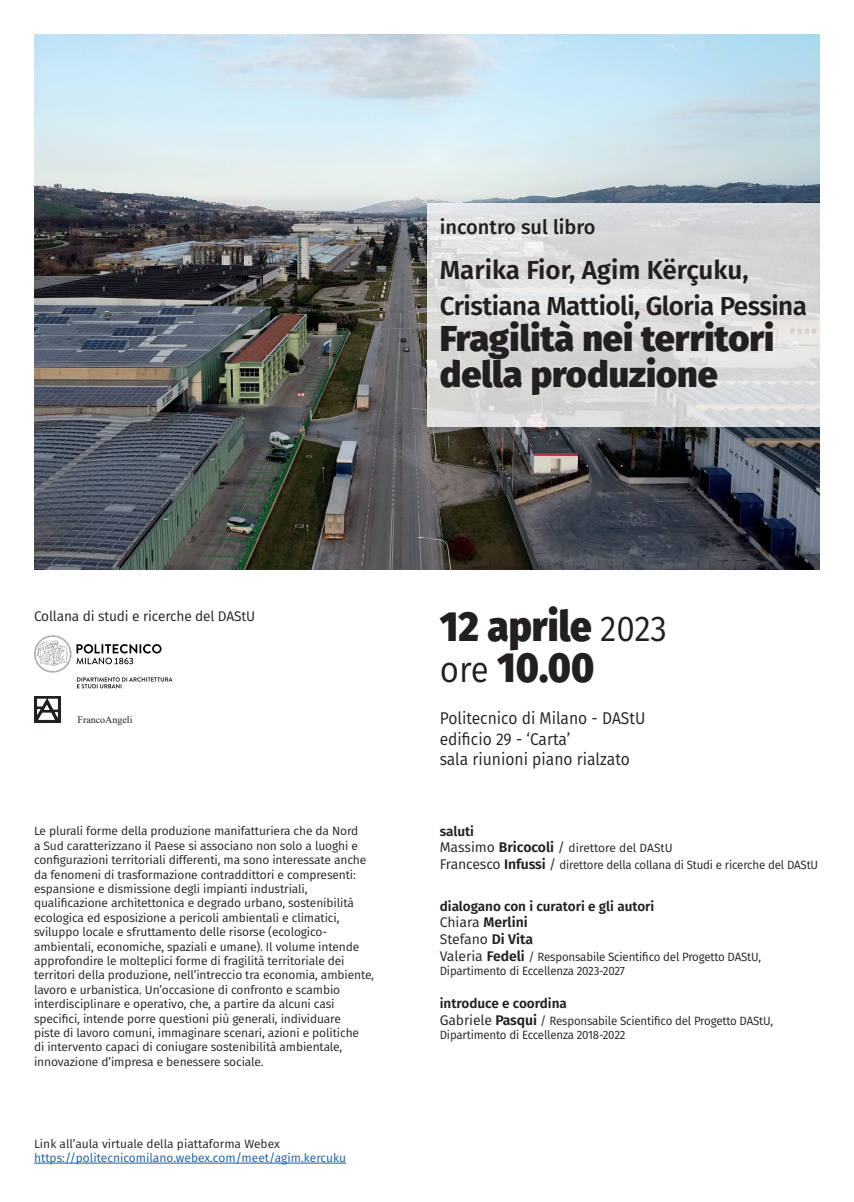
<style>
.page{position:relative;width:854px;height:1202px;background:#fff}
.page>*{position:absolute;margin:0;border:0;box-sizing:border-box;transform-origin:0 0}
.t1{font:800 42px/41px "Fira Sans";color:#231f20;scale:.92 1}
.t2{font:800 36px/36px "Fira Sans";color:#231f20}
.t3{font:600 26px/36px "Fira Sans";letter-spacing:-.02em;color:#231f20}
.t4{font:500 20px "Fira Sans";color:#231f20}
.t5{font:17px/20.4px "Fira Sans";color:#231f20;scale:.92 1}
.t6{font:14px/16.8px "Fira Sans";letter-spacing:-.01em;color:#231f20}
.t7{font:600 13.5px "Fira Sans";color:#231f20}
.t8{font:12px/14.4px "Fira Sans";letter-spacing:-.01em;color:#231f20}
.t9{font:12px "Fira Sans";color:#175d9e}
.t10{font:10px "Times New Roman";color:#231f20}
.s1{font-weight:400;font-size:36px}
.s2{font-size:14px}
.s3{font-weight:600;font-size:14px}
.s4{font-size:13.5px}
.s5{font-weight:600}
</style>
<div class="page">
<img style="left:34px;top:34px;width:785px;height:536px">
<svg style="left:427px;top:203px;width:392px;height:224px;background:#dbdbdb"></svg>
<hr style="left:34px;top:1163px;width:312px;height:1px;background:#175d9e">
<svg style="left:34px;top:635px;width:138px;height:53px"></svg>
<img style="left:34px;top:696px;width:27px;height:27px">
<h3 class="t4" style="left:439px;top:211px;width:157px">incontro sul libro</h3>
<h3 class="t3" style="left:439px;top:250px;width:368px">Marika Fior, Agim Kërçuku,<br>Cristiana Mattioli, Gloria Pessina</h3>
<h2 class="t2" style="left:439px;top:317px;width:336px">Fragilità nei territori della produzione</h2>
<p class="t6" style="left:34px;top:607px;width:223px">Collana di studi e ricerche del DAStU</p>
<h1 class="t1" style="left:439px;top:602px;width:248px">12 aprile <span class="s1">2023 ore</span> 10.00</h1>
<p class="t10" style="left:77px;top:712px;width:56px">FrancoAngeli</p>
<h3 class="t5" style="left:439px;top:708px;width:225px">Politecnico di Milano - DAStU edificio 29 - ‘Carta’<br>sala riunioni piano rialzato</h3>
<p class="t8" style="left:34px;top:824px;width:341px">Le plurali forme della produzione manifatturiera che da Nord<br>a Sud caratterizzano il Paese si associano non solo a luoghi e configurazioni territoriali differenti, ma sono interessate anche da fenomeni di trasformazione contraddittori e compresenti: espansione e dismissione degli impianti industriali, qualificazione architettonica e degrado urbano, sostenibilità ecologica ed esposizione a pericoli ambientali e climatici, sviluppo locale e sfruttamento delle risorse (ecologico&shy;ambientali, economiche, spaziali e umane). Il volume intende approfondire le molteplici forme di fragilità territoriale dei territori della produzione, nell’intreccio tra economia, ambiente, lavoro e urbanistica. Un’occasione di confronto e scambio interdisciplinare e operativo, che, a partire da alcuni casi specifici, intende porre questioni più generali, individuare<br>piste di lavoro comuni, immaginare scenari, azioni e politiche<br>di intervento capaci di coniugare sostenibilità ambientale, innovazione d’impresa e benessere sociale.</p>
<p class="t7" style="left:439px;top:820px;width:36px">saluti</p>
<p class="t8" style="left:439px;top:840px;width:380px;line-height:16.8px"><span class="s2">Massimo</span> <span class="s3">Bricocoli</span> <span class="s4">/</span> direttore del DAStU<br><span class="s2">Francesco</span> <span class="s3">Infussi</span> <span class="s4">/</span> direttore della collana di Studi e ricerche del DAStU</p>
<p class="t7" style="left:439px;top:895px;width:216px">dialogano con i curatori e gli autori</p>
<p class="t6" style="left:439px;top:914px;width:95px">Chiara <span class="s5">Merlini<br></span>Stefano <span class="s5">Di Vita</span></p>
<p class="t8" style="left:439px;top:949px;width:323px"><span class="s2">Valeria</span> <span class="s3">Fedeli</span> / Responsabile Scientifico del Progetto DAStU,<br>Dipartimento di Eccellenza 2023-2027</p>
<p class="t7" style="left:439px;top:992px;width:129px">introduce e coordina</p>
<p class="t8" style="left:439px;top:1013px;width:335px"><span class="s2">Gabriele</span> <span class="s3">Pasqui</span> / Responsabile Scientifico del Progetto DAStU,<br>Dipartimento di Eccellenza 2018-2022</p>
<p class="t8" style="left:34px;top:1136px;width:247px">Link all’aula virtuale della piattaforma Webex</p>
<p class="t9" style="left:34px;top:1149px;width:313px">https://politecnicomilano.webex.com/meet/agim.kercuku</p>
</div>
